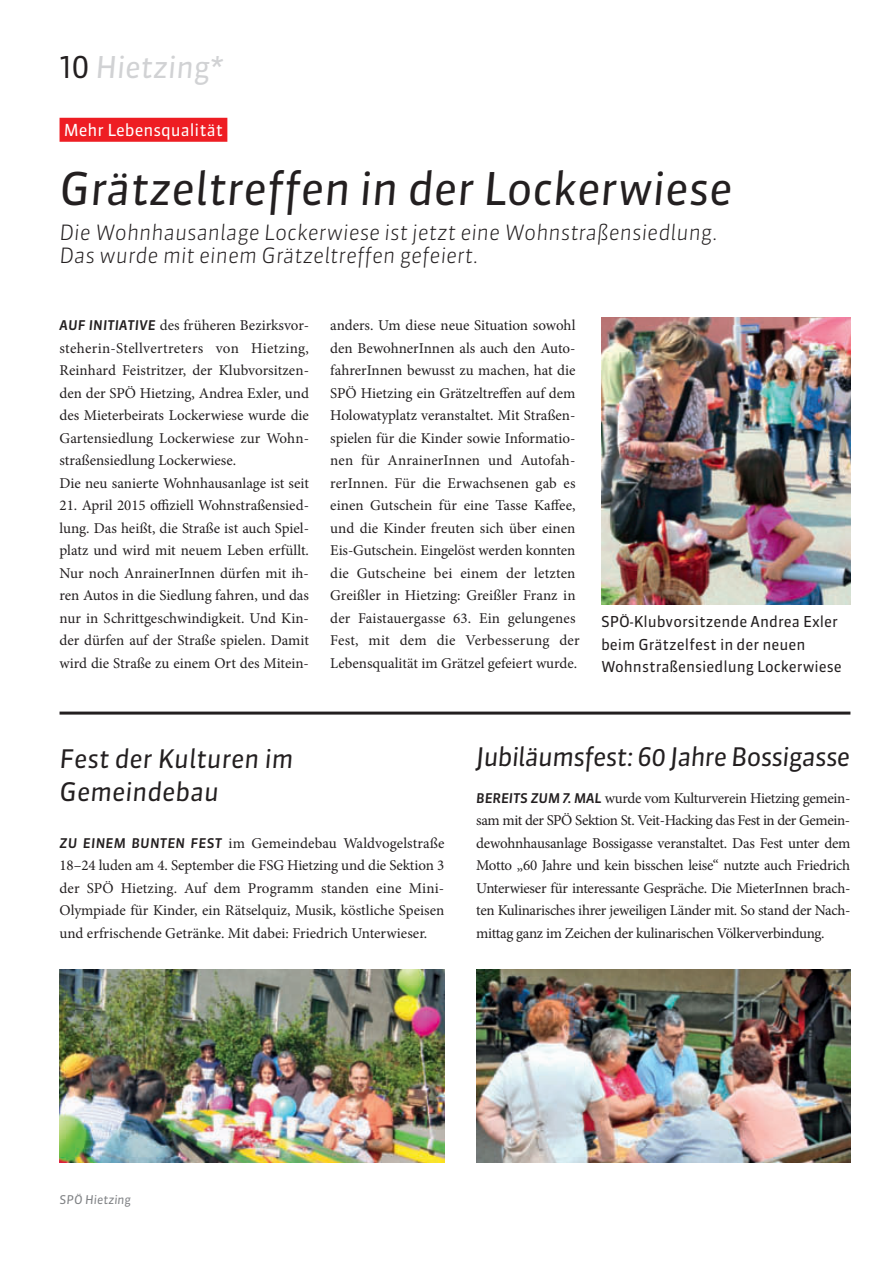
<style>
.page{position:relative;width:893px;height:1263px;background:#fff}
.page>*{position:absolute;margin:0;border:0;box-sizing:border-box;transform-origin:0 0}
.t1{font:italic 45px "Sanuk Pro";color:#231f20}
.t2{font:italic 30px "Sanuk Pro";color:#d1d2d4}
.t3{font:italic 25.5px "Sanuk Pro";letter-spacing:-.025em;color:#231f20}
.t4{font:italic 25.5px/33px "Sanuk Pro";color:#231f20}
.t5{font:italic 300 21px/22.5px "Sanuk Pro";color:#231f20}
.t6{font:16.5px "Sanuk Pro";color:#fff}
.t7{font:15px/22.5px "Minion Pro";color:#231f20;text-align:justify}
.t8{font:15px/22.5px "Sanuk Pro";color:#231f20}
.t9{font:italic 12px "Sanuk Pro";color:#808285}
.s1{font-style:normal;color:#231f20}
.s2{font-family:"Sanuk Pro";font-weight:500;font-style:italic;font-size:13.35px}
</style>
<div class="page">
<div style="left:60px;top:118px;width:167px;height:24px;background:#ee1d23"></div>
<img style="left:601px;top:318px;width:249px;height:286px">
<hr style="left:60px;top:711px;width:790px;height:3px;background:#231f20">
<img style="left:476px;top:969px;width:374px;height:194px">
<img style="left:60px;top:969px;width:384px;height:194px">
<p class="t2" style="left:60px;top:47px;width:165px"><span class="s1">10</span> Hietzing*</p>
<p class="t6" style="left:64px;top:118px;width:161px">Mehr Lebensqualität</p>
<p class="t1" style="left:60px;top:157px;width:675px">Grätzeltreffen in der Lockerwiese</p>
<p class="t5" style="left:60px;top:221px;width:660px">Die Wohnhausanlage Lockerwiese ist jetzt eine Wohnstraßensiedlung.<br>Das wurde mit einem Grätzeltreffen gefeiert.</p>
<p class="t7" style="left:60px;top:314px;width:251px;text-align:left"><span class="s2">AUF INITIATIVE</span> des früheren Bezirksvor&shy;steherin-Stellvertreters von Hietzing, Reinhard Feistritzer, der Klubvorsitzen&shy;den der SPÖ Hietzing, Andrea Exler, und des Mieterbeirats Lockerwiese wurde die Gartensiedlung Lockerwiese zur Wohn&shy;straßensiedlung Lockerwiese.<br>Die neu sanierte Wohnhausanlage ist seit</p>
<p class="t7" style="left:60px;top:494px;width:251px">21. April 2015 offiziell Wohnstraßensied&shy;lung. Das heißt, die Straße ist auch Spiel&shy;platz und wird mit neuem Leben erfüllt.<br>Nur noch AnrainerInnen dürfen mit ih&shy;ren Autos in die Siedlung fahren, und das nur in Schrittgeschwindigkeit. Und Kin&shy;der dürfen auf der Straße spielen. Damit wird die Straße zu einem Ort des Mitein-</p>
<p class="t7" style="left:330px;top:314px;width:251px;text-align:left">anders. Um diese neue Situation sowohl den BewohnerInnen als auch den Auto&shy;fahrerInnen bewusst zu machen, hat die SPÖ Hietzing ein Grätzeltreffen auf dem Holowatyplatz veranstaltet. Mit Straßen&shy;spielen für die Kinder sowie Informatio&shy;nen für AnrainerInnen und Autofah&shy;rerInnen. Für die Erwachsenen gab es einen Gutschein für eine Tasse Kaffee, und die Kinder freuten sich über einen Eis-Gutschein. Eingelöst werden konnten die Gutscheine bei einem der letzten Greißler in Hietzing: Greißler Franz in der Faistauergasse 63. Ein gelungenes Fest, mit dem die Verbesserung der Lebensqualität im Grätzel gefeiert wurde.</p>
<p class="t8" style="left:601px;top:610px;width:242px">SPÖ-Klubvorsitzende Andrea Exler beim Grätzelfest in der neuen<br>Wohnstraßensiedlung Lockerwiese</p>
<p class="t4" style="left:60px;top:742px;width:235px">Fest der Kulturen im<br>Gemeindebau</p>
<p class="t7" style="left:60px;top:832px;width:386px"><span class="s2">ZU EINEM BUNTEN FEST</span> im Gemeindebau Waldvogelstraße 18–24 luden am 4. September die FSG Hietzing und die Sektion 3 der SPÖ Hietzing. Auf dem Programm standen eine Mini-Olympiade für Kinder, ein Rätselquiz, Musik, köstliche Speisen und erfrischende Getränke. Mit dabei: Friedrich Unterwieser.</p>
<p class="t3" style="left:476px;top:738px;width:375px">Jubiläumsfest: 60 Jahre Bossigasse</p>
<p class="t7" style="left:476px;top:787px;width:376px"><span class="s2">BEREITS ZUM 7. MAL</span> wurde vom Kulturverein Hietzing gemein&shy;sam mit der SPÖ Sektion St. Veit-Hacking das Fest in der Gemein&shy;dewohnhausanlage Bossigasse veranstaltet. Das Fest unter dem Motto „60 Jahre und kein bisschen leise“ nutzte auch Friedrich Unterwieser für interessante Gespräche. Die MieterInnen brach&shy;ten Kulinarisches ihrer jeweiligen Länder mit. So stand der Nach&shy;mittag ganz im Zeichen der kulinarischen Völkerverbindung.</p>
<p class="t9" style="left:60px;top:1191px;width:73px">SPÖ Hietzing</p>
</div>
